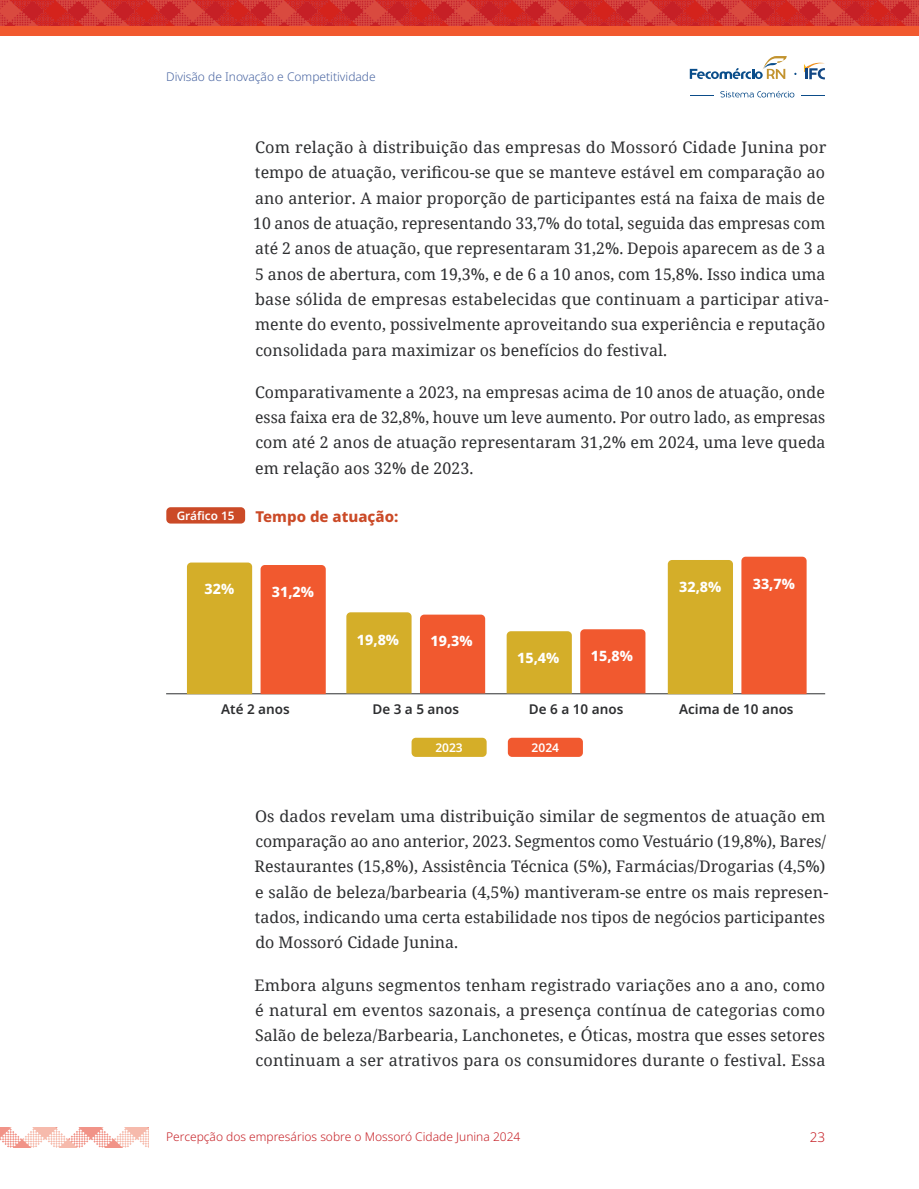
<style>
.page{position:relative;width:919px;height:1189px;background:#fff}
.page>*{position:absolute;margin:0;border:0;box-sizing:border-box;transform-origin:0 0}
.Texto_padrão{font:15.9px/25.2px "Noto Serif";letter-spacing:.005em;color:#2d2e30}
.t1{font:800 15px "Noto Sans";color:#cb4a27}
.t2{font:800 14.25px "Noto Sans";color:#fff}
.t3{font:600 13.5px "Noto Sans";color:#2d2e30}
.t4{font:300 13.5px "Noto Sans";color:#c62026}
.t5{font:300 12px "Noto Sans";color:#c62026}
.t6{font:300 12px "Noto Sans";color:#4864a1}
.t7{font:600 12px "Noto Sans";color:#fff}
.t8{font:600 11.7px "Noto Sans";color:#fff}
</style>
<div class="page">
<svg style="left:690px;top:91px;width:105px;height:7px"></svg>
<svg style="left:801px;top:95px;width:24px;height:1px"></svg>
<svg style="left:689px;top:56px;width:98px;height:23px"></svg>
<svg style="left:803px;top:62px;width:21px;height:17px"></svg>
<img style="left:0;top:0;width:918px;height:27px">
<img style="left:0;top:1127px;width:149px;height:20px">
<div style="left:0;top:27px;width:918px;height:9px;background:#f1592f"></div>
<hr style="left:166px;top:693px;width:659px;height:1px;background:#2d2e30">
<div style="left:187px;top:562px;width:65px;height:132px;background:#d4ae29"></div>
<div style="left:260px;top:565px;width:66px;height:129px;background:#f1592f"></div>
<div style="left:346px;top:612px;width:65px;height:81px;background:#d4ae29"></div>
<div style="left:420px;top:614px;width:65px;height:79px;background:#f1592f"></div>
<div style="left:506px;top:631px;width:65px;height:62px;background:#d4ae29"></div>
<div style="left:580px;top:629px;width:65px;height:64px;background:#f1592f"></div>
<div style="left:667px;top:560px;width:66px;height:134px;background:#d4ae29"></div>
<div style="left:741px;top:556px;width:65px;height:138px;background:#f1592f"></div>
<div style="left:166px;top:507px;width:79px;height:16px;background:#cb4a27;border-radius:4px"></div>
<div style="left:411px;top:737px;width:75px;height:20px;background:#d5ae28;border-radius:4px"></div>
<div style="left:508px;top:737px;width:75px;height:20px;background:#f1592f;border-radius:4px"></div>
<p class="t6" style="left:166px;top:69px;width:211px">Divisão de Inovação e Competitividade</p>
<p class="Texto_padrão" style="left:253px;top:134px;width:577px">Com relação à distribuição das empresas do Mossoró Cidade Junina por tempo de atuação, verificou-se que se manteve estável em comparação ao ano anterior. A maior proporção de participantes está na faixa de mais de 10 anos de atuação, representando 33,7% do total, seguida das empresas com até 2 anos de atuação, que representaram 31,2%. Depois aparecem as de 3 a 5 anos de abertura, com 19,3%, e de 6 a 10 anos, com 15,8%. Isso indica uma base sólida de empresas estabelecidas que continuam a participar ativa&shy;mente do evento, possivelmente aproveitando sua experiência e reputação consolidada para maximizar os benefícios do festival.</p>
<p class="Texto_padrão" style="left:255px;top:379px;width:572px;text-align:justify">Comparativamente a 2023, na empresas acima de 10 anos de atuação, onde essa faixa era de 32,8%, houve um leve aumento. Por outro lado, as empresas com até 2 anos de atuação representaram 31,2% em 2024, uma leve queda em relação aos 32% de 2023.</p>
<p class="t8" style="left:177px;top:507px;width:59px">Gráfico 15</p>
<p class="t1" style="left:255px;top:505px;width:144px">Tempo de atuação:</p>
<p class="t2" style="left:204px;top:579px;width:31px">32%</p>
<p class="t2" style="left:272px;top:581px;width:44px">31,2%</p>
<p class="t2" style="left:357px;top:629px;width:44px">19,8%</p>
<p class="t2" style="left:430px;top:631px;width:44px">19,3%</p>
<p class="t2" style="left:517px;top:647px;width:44px">15,4%</p>
<p class="t2" style="left:591px;top:645px;width:44px">15,8%</p>
<p class="t2" style="left:679px;top:576px;width:44px">32,8%</p>
<p class="t2" style="left:752px;top:573px;width:44px">33,7%</p>
<p class="t3" style="left:221px;top:700px;width:70px">Até 2 anos</p>
<p class="t3" style="left:372px;top:700px;width:88px">De 3 a 5 anos</p>
<p class="t3" style="left:528px;top:700px;width:96px">De 6 a 10 anos</p>
<p class="t3" style="left:679px;top:700px;width:116px">Acima de 10 anos</p>
<p class="t7" style="left:435px;top:738px;width:29px">2023</p>
<p class="t7" style="left:531px;top:738px;width:29px">2024</p>
<p class="Texto_padrão" style="left:254px;top:803px;width:575px">Os dados revelam uma distribuição similar de segmentos de atuação em comparação ao ano anterior, 2023. Segmentos como Vestuário (19,8%), Bares/ Restaurantes (15,8%), Assistência Técnica (5%), Farmácias/Drogarias (4,5%) e salão de beleza/barbearia (4,5%) mantiveram-se entre os mais represen&shy;tados, indicando uma certa estabilidade nos tipos de negócios participantes do Mossoró Cidade Junina.</p>
<p class="Texto_padrão" style="left:254px;top:971px;width:572px;text-align:justify">Embora alguns segmentos tenham registrado variações ano a ano, como é natural em eventos sazonais, a presença contínua de categorias como Salão de beleza/Barbearia, Lanchonetes, e Óticas, mostra que esses setores continuam a ser atrativos para os consumidores durante o festival. Essa</p>
<p class="t5" style="left:166px;top:1127px;width:356px">Percepção dos empresários sobre o Mossoró Cidade Junina 2024</p>
<p class="t4" style="left:809px;top:1127px;width:17px">23</p>
</div>
